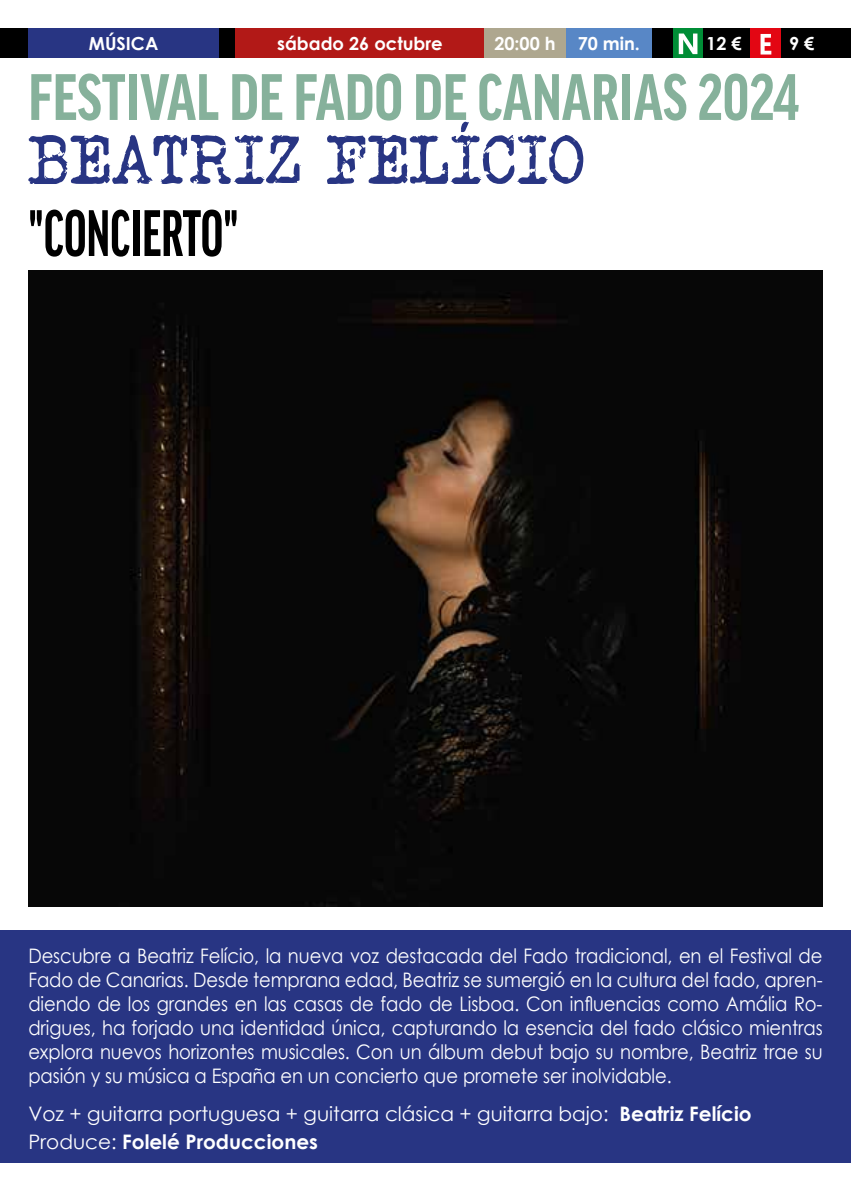
<style>
.page{position:relative;width:851px;height:1191px;background:#fff}
.page>*{position:absolute;margin:0;border:0;box-sizing:border-box;transform-origin:0 0}
.t1{font:700 condensed 70px "Good Headline Pro";color:#86b19b;scale:.94 1}
.t2{font:70px "Veteran Typewriter";color:#283583}
.t3{font:700 extra-condensed 70px "Good Headline Pro";color:#000;scale:.88 1}
.t4{font:20px/24px "Century Gothic";color:#fff;text-align:justify;scale:.9 1}
.t5{font:20px/28px "Century Gothic";color:#fff}
.t6{font:700 18px "Century Gothic";color:#fff}
.s1{font-weight:700}
</style>
<div class="page">
<div style="left:0;top:28px;width:850px;height:30px;background:#000"></div>
<hr style="left:850px;top:930px;width:1px;height:232px;background:#ec6608">
<div style="left:236px;top:28px;width:248px;height:30px;background:#b21917"></div>
<div style="left:484px;top:28px;width:81px;height:30px;background:#aea78f"></div>
<div style="left:565px;top:28px;width:86px;height:30px;background:#5887c6"></div>
<div style="left:28px;top:28px;width:191px;height:30px;background:#283583"></div>
<div style="left:673px;top:28px;width:29px;height:30px;background:#008d36"></div>
<svg style="left:678px;top:34px;width:19px;height:20px"></svg>
<div style="left:750px;top:28px;width:30px;height:30px;background:#e30613"></div>
<svg style="left:760px;top:34px;width:11px;height:21px"></svg>
<div style="left:0;top:930px;width:850px;height:232px;background:#283583"></div>
<img style="left:28px;top:271px;width:794px;height:635px">
<p class="t6" style="left:89px;top:30px;width:71px">MÚSICA</p>
<p class="t6" style="left:277px;top:30px;width:167px">sábado 26 octubre</p>
<p class="t6" style="left:494px;top:30px;width:147px">20:00 h 70 min.</p>
<h1 class="t1" style="left:28px;top:64px;width:821px">FESTIVAL DE FADO DE CANARIAS 2024</h1>
<h1 class="t2" style="left:28px;top:120px;width:559px">BEATRIZ FELÍCIO</h1>
<h1 class="t3" style="left:28px;top:199px;width:240px">"CONCIERTO"</h1>
<p class="t6" style="left:706px;top:30px;width:37px">12 €</p>
<p class="t6" style="left:788px;top:30px;width:27px">9 €</p>
<p class="t4" style="left:28px;top:943px;width:884px">Descubre a Beatriz Felício, la nueva voz destacada del Fado tradicional, en el Festival de Fado de Canarias. Desde temprana edad, Beatriz se sumergió en la cultura del fado, apren&shy;diendo de los grandes en las casas de fado de Lisboa. Con influencias como Amália Ro&shy;drigues, ha forjado una identidad única, capturando la esencia del fado clásico mientras explora nuevos horizontes musicales. Con un álbum debut bajo su nombre, Beatriz trae su pasión y su música a España en un concierto que promete ser inolvidable.</p>
<p class="t5" style="left:28px;top:1099px;width:724px">Voz + guitarra portuguesa + guitarra clásica + guitarra bajo: <span class="s1">Beatriz Felício<br></span>Produce: <span class="s1">Folelé Producciones</span></p>
</div>
